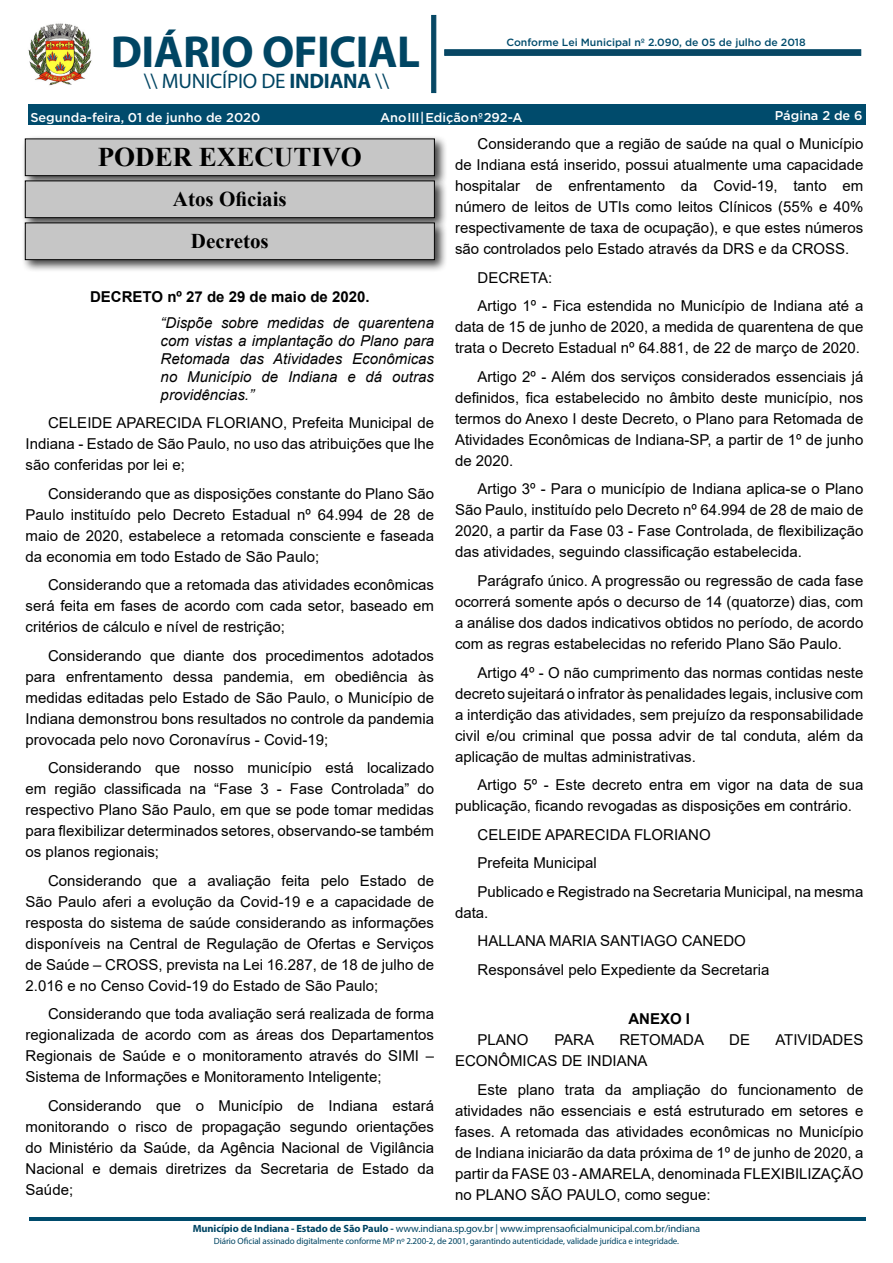
<style>
.page{position:relative;width:893px;height:1263px;background:#fff}
.page>*{position:absolute;margin:0;border:0;box-sizing:border-box;transform-origin:0 0}
.t1{font:700 45px "Myriad Pro";letter-spacing:-.01em;color:#004563}
.t2{font:700 27px "Times New Roman";color:#000}
.t3{font:21px "Myriad Pro";letter-spacing:-.01em;color:#004563}
.t4{font:700 21px "Times New Roman";color:#000}
._2_-_Corpo{font:15px/21px "Arial";color:#000;text-align:justify}
._3_-_Ementa{font:italic 15px/18px "Arial";color:#000;text-align:justify}
._1_-_Cabeçalho{font:700 15px "Arial";color:#000}
.t5{font:500 12.75px "Gotham";color:#fff}
.t6{font:10.5px "Myriad Pro";letter-spacing:-.01em;color:#004563}
.t7{font:500 10.5px "Gotham";color:#004b6c}
.t8{font:9px "Myriad Pro";letter-spacing:-.01em;color:#004563}
.s1{font-weight:700}
</style>
<div class="page">
<div style="left:28px;top:104px;width:837px;height:21px;background:#004b6c"></div>
<img style="left:28px;top:23px;width:64px;height:63px">
<svg style="left:431px;top:15px;width:5px;height:78px"></svg>
<svg style="left:444px;top:50px;width:417px;height:6px;background:#094965"></svg>
<hr style="left:29px;top:1218px;width:836px;height:3px;background:#004b6c">
<div style="left:21px;top:135px;width:426px;height:54px;background:#000;opacity:.75"></div>
<div style="left:25px;top:139px;width:409px;height:37px;background:#c6c6c6"></div>
<div style="left:25px;top:139px;width:410px;height:37px;border:1px solid #000"></div>
<div style="left:21px;top:177px;width:426px;height:54px;background:#000;opacity:.75"></div>
<div style="left:25px;top:181px;width:409px;height:37px;background:#c6c6c6"></div>
<div style="left:25px;top:181px;width:410px;height:37px;border:1px solid #000"></div>
<div style="left:21px;top:219px;width:426px;height:54px;background:#000;opacity:.75"></div>
<div style="left:25px;top:223px;width:409px;height:37px;background:#c6c6c6"></div>
<div style="left:25px;top:223px;width:410px;height:37px;border:1px solid #000"></div>
<h1 class="t1" style="left:111px;top:23px;width:311px">DIÁRIO OFICIAL</h1>
<h3 class="t3" style="left:144px;top:68px;width:247px">\\ MUNICÍPIO DE <span class="s1">INDIANA</span> \\</h3>
<p class="t7" style="left:506px;top:35px;width:301px">Conforme Lei Municipal nº 2.090, de 05 de julho de 2018</p>
<p class="t5" style="left:30px;top:109px;width:231px">Segunda-feira, 01 de junho de 2020</p>
<p class="t5" style="left:380px;top:109px;width:144px">Ano III | Edição nº 292-A</p>
<p class="t5" style="left:775px;top:107px;width:89px">Página 2 de 6</p>
<p class="t2" style="left:98px;top:138px;width:266px">PODER EXECUTIVO</p>
<p class="t4" style="left:173px;top:184px;width:115px">Atos Oficiais</p>
<p class="t4" style="left:191px;top:226px;width:79px">Decretos</p>
<p class="_2_-_Corpo" style="left:455px;top:134px;width:410px;text-indent:22px">Considerando que a região de saúde na qual o Município de Indiana está inserido, possui atualmente uma capacidade hospitalar de enfrentamento da Covid-19, tanto em número de leitos de UTIs como leitos Clínicos (55% e 40% respectivamente de taxa de ocupação), e que estes números são controlados pelo Estado através da DRS e da CROSS.</p>
<p class="_2_-_Corpo" style="left:477px;top:267px;width:76px">DECRETA:</p>
<p class="_2_-_Corpo" style="left:455px;top:296px;width:410px;text-indent:22px">Artigo 1º - Fica estendida no Município de Indiana até a data de 15 de junho de 2020, a medida de quarentena de que trata o Decreto Estadual nº 64.881, de 22 de março de 2020.</p>
<p class="_2_-_Corpo" style="left:455px;top:366px;width:410px;text-indent:22px">Artigo 2º - Além dos serviços considerados essenciais já definidos, fica estabelecido no âmbito deste município, nos termos do Anexo I deste Decreto, o Plano para Retomada de Atividades Econômicas de Indiana-SP, a partir de 1º de junho de 2020.</p>
<p class="_2_-_Corpo" style="left:455px;top:479px;width:410px;text-indent:22px">Artigo 3º - Para o município de Indiana aplica-se o Plano São Paulo, instituído pelo Decreto nº 64.994 de 28 de maio de 2020, a partir da Fase 03 - Fase Controlada, de flexibilização das atividades, seguindo classificação estabelecida.</p>
<p class="_2_-_Corpo" style="left:455px;top:570px;width:410px;text-indent:22px">Parágrafo único. A progressão ou regressão de cada fase ocorrerá somente após o decurso de 14 (quatorze) dias, com a análise dos dados indicativos obtidos no período, de acordo com as regras estabelecidas no referido Plano São Paulo.</p>
<p class="_2_-_Corpo" style="left:455px;top:662px;width:410px;text-indent:22px">Artigo 4º - O não cumprimento das normas contidas neste decreto sujeitará o infrator às penalidades legais, inclusive com a interdição das atividades, sem prejuízo da responsabilidade civil e/ou criminal que possa advir de tal conduta, além da aplicação de multas administrativas.</p>
<p class="_2_-_Corpo" style="left:455px;top:774px;width:410px;text-indent:22px">Artigo 5º - Este decreto entra em vigor na data de sua publicação, ficando revogadas as disposições em contrário.</p>
<p class="_2_-_Corpo" style="left:477px;top:824px;width:235px">CELEIDE APARECIDA FLORIANO</p>
<p class="_2_-_Corpo" style="left:477px;top:852px;width:121px">Prefeita Municipal</p>
<p class="_2_-_Corpo" style="left:455px;top:881px;width:410px;text-indent:22px">Publicado e Registrado na Secretaria Municipal, na mesma data.</p>
<p class="_2_-_Corpo" style="left:477px;top:930px;width:270px">HALLANA MARIA SANTIAGO CANEDO</p>
<p class="_2_-_Corpo" style="left:477px;top:959px;width:293px">Responsável pelo Expediente da Secretaria</p>
<p class="_1_-_Cabeçalho" style="left:628px;top:1008px;width:63px">ANEXO I</p>
<p class="_2_-_Corpo" style="left:477px;top:1029px;width:52px">PLANO</p>
<p class="_2_-_Corpo" style="left:554px;top:1029px;width:41px">PARA</p>
<p class="_2_-_Corpo" style="left:619px;top:1029px;width:86px">RETOMADA</p>
<p class="_2_-_Corpo" style="left:729px;top:1029px;width:22px">DE</p>
<p class="_2_-_Corpo" style="left:775px;top:1029px;width:90px">ATIVIDADES</p>
<p class="_2_-_Corpo" style="left:455px;top:1050px;width:194px">ECONÔMICAS DE INDIANA</p>
<p class="_2_-_Corpo" style="left:455px;top:1079px;width:410px;text-indent:22px">Este plano trata da ampliação do funcionamento de atividades não essenciais e está estruturado em setores e fases. A retomada das atividades econômicas no Município de Indiana iniciarão da data próxima de 1º de junho de 2020, a partir da FASE 03 - AMARELA, denominada FLEXIBILIZAÇÃO no PLANO SÃO PAULO, como segue:</p>
<p class="_1_-_Cabeçalho" style="left:90px;top:286px;width:281px">DECRETO nº 27 de 29 de maio de 2020.</p>
<p class="_3_-_Ementa" style="left:161px;top:313px;width:275px">“Dispõe sobre medidas de quarentena com vistas a implantação do Plano para Retomada das Atividades Econômicas no Município de Indiana e dá outras providências.”</p>
<p class="_2_-_Corpo" style="left:26px;top:412px;width:410px;text-indent:23px">CELEIDE APARECIDA FLORIANO, Prefeita Municipal de Indiana - Estado de São Paulo, no uso das atribuições que lhe são conferidas por lei e;</p>
<p class="_2_-_Corpo" style="left:26px;top:483px;width:410px;text-indent:23px">Considerando que as disposições constante do Plano São Paulo instituído pelo Decreto Estadual nº 64.994 de 28 de maio de 2020, estabelece a retomada consciente e faseada da economia em todo Estado de São Paulo;</p>
<p class="_2_-_Corpo" style="left:26px;top:574px;width:410px;text-indent:23px">Considerando que a retomada das atividades econômicas será feita em fases de acordo com cada setor, baseado em critérios de cálculo e nível de restrição;</p>
<p class="_2_-_Corpo" style="left:26px;top:645px;width:410px;text-indent:23px">Considerando que diante dos procedimentos adotados para enfrentamento dessa pandemia, em obediência às medidas editadas pelo Estado de São Paulo, o Município de Indiana demonstrou bons resultados no controle da pandemia provocada pelo novo Coronavírus - Covid-19;</p>
<p class="_2_-_Corpo" style="left:26px;top:757px;width:410px;text-indent:23px">Considerando que nosso município está localizado em região classificada na “Fase 3 - Fase Controlada” do respectivo Plano São Paulo, em que se pode tomar medidas para flexibilizar determinados setores, observando-se também os planos regionais;</p>
<p class="_2_-_Corpo" style="left:26px;top:870px;width:410px;text-indent:23px">Considerando que a avaliação feita pelo Estado de São Paulo aferi a evolução da Covid-19 e a capacidade de resposta do sistema de saúde considerando as informações disponíveis na Central de Regulação de Ofertas e Serviços de Saúde – CROSS, prevista na Lei 16.287, de 18 de julho de 2.016 e no Censo Covid-19 do Estado de São Paulo;</p>
<p class="_2_-_Corpo" style="left:26px;top:1003px;width:410px;text-indent:23px">Considerando que toda avaliação será realizada de forma regionalizada de acordo com as áreas dos Departamentos Regionais de Saúde e o monitoramento através do SIMI – Sistema de Informações e Monitoramento Inteligente;</p>
<p class="_2_-_Corpo" style="left:26px;top:1095px;width:410px;text-indent:23px">Considerando que o Município de Indiana estará monitorando o risco de propagação segundo orientações do Ministério da Saúde, da Agência Nacional de Vigilância Nacional e demais diretrizes da Secretaria de Estado da Saúde;</p>
<p class="t6" style="left:193px;top:1222px;width:509px"><span class="s1">Município de Indiana - Estado de São Paulo -</span> www.indiana.sp.gov.br | www.imprensaoficialmunicipal.com.br/indiana</p>
<p class="t8" style="left:214px;top:1236px;width:467px">Diário Oficial assinado digitalmente conforme MP nº 2.200-2, de 2001, garantindo autenticidade, validade jurídica e integridade.</p>
</div>
